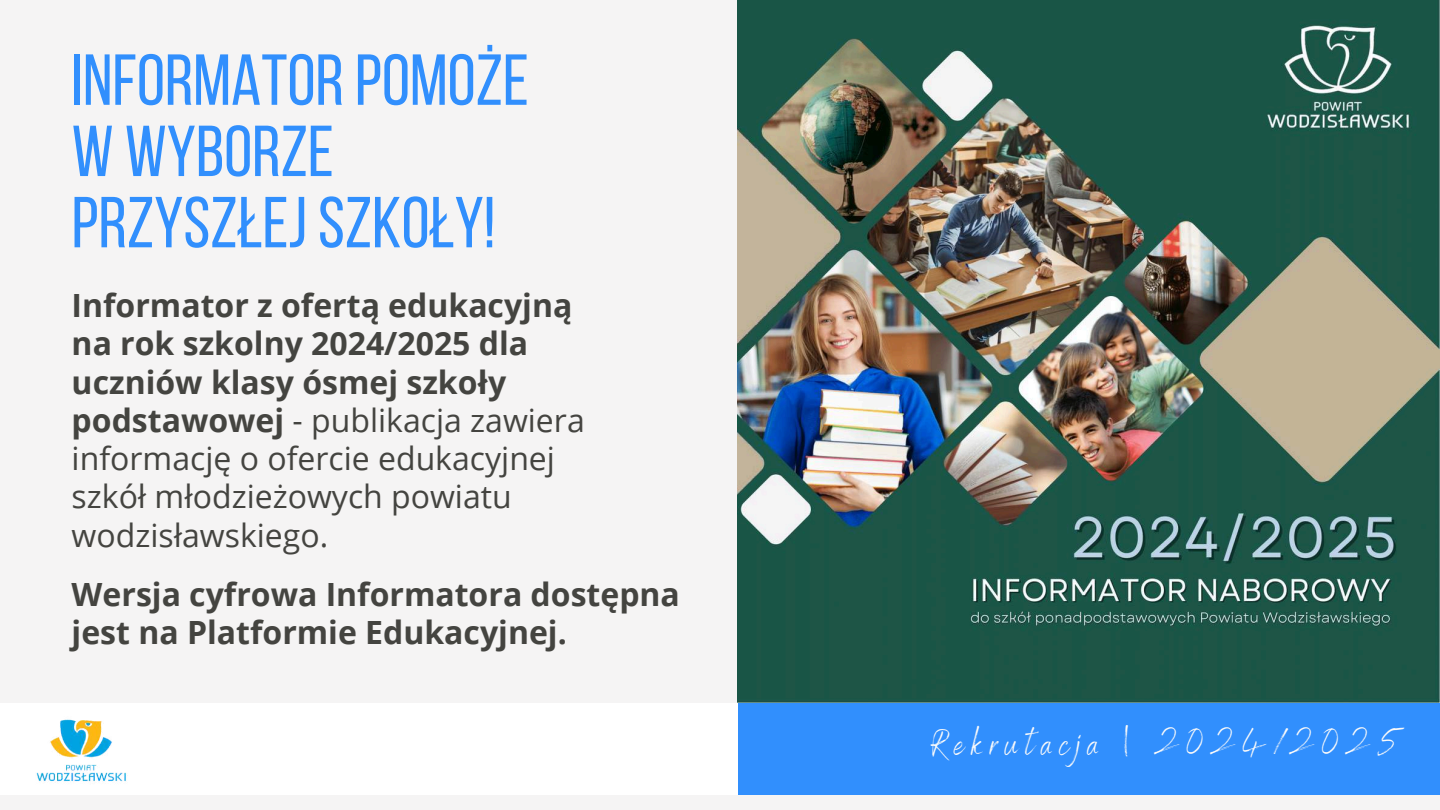
<style>
.page{position:relative;width:1440px;height:810px;background:#f5f4f4}
.page>*{position:absolute;margin:0;border:0;box-sizing:border-box;transform-origin:0 0}
.t1{font:72px/71.2px "Bebas Neue";color:#318ffd}
.t2{font:36.4px "Benedict";letter-spacing:.2em;color:#fafafa}
.t3{font:32px/38.2px "Open Sans";color:#444440}
.t4{font:700 32px/38.2px "Open Sans";color:#444440}
.s1{font-weight:700}
</style>
<div class="page">
<div style="left:737px;top:703px;width:703px;height:92px;background:#318ffd"></div>
<div style="left:0;top:703px;width:737px;height:92px;background:#fff"></div>
<img style="left:36px;top:719px;width:90px;height:63px">
<img style="left:737px;top:0;width:703px;height:703px">
<h1 class="t1" style="left:72px;top:51px;width:459px">INFORMATOR POMOŻE<br>W WYBORZE<br>PRZYSZŁEJ SZKOŁY!</h1>
<p class="t3" style="left:72px;top:286px;width:515px"><span class="s1">Informator z ofertą edukacyjną na rok szkolny 2024/2025 dla uczniów klasy ósmej szkoły podstawowej</span> - publikacja zawiera informację o ofercie edukacyjnej szkół młodzieżowych powiatu wodzisławskiego.</p>
<p class="t4" style="left:72px;top:574px;width:610px">Wersja cyfrowa Informatora dostępna jest na Platformie Edukacyjnej.</p>
<p class="t2" style="left:931px;top:720px;width:475px">Rekrutacja | 2024/2025</p>
</div>
